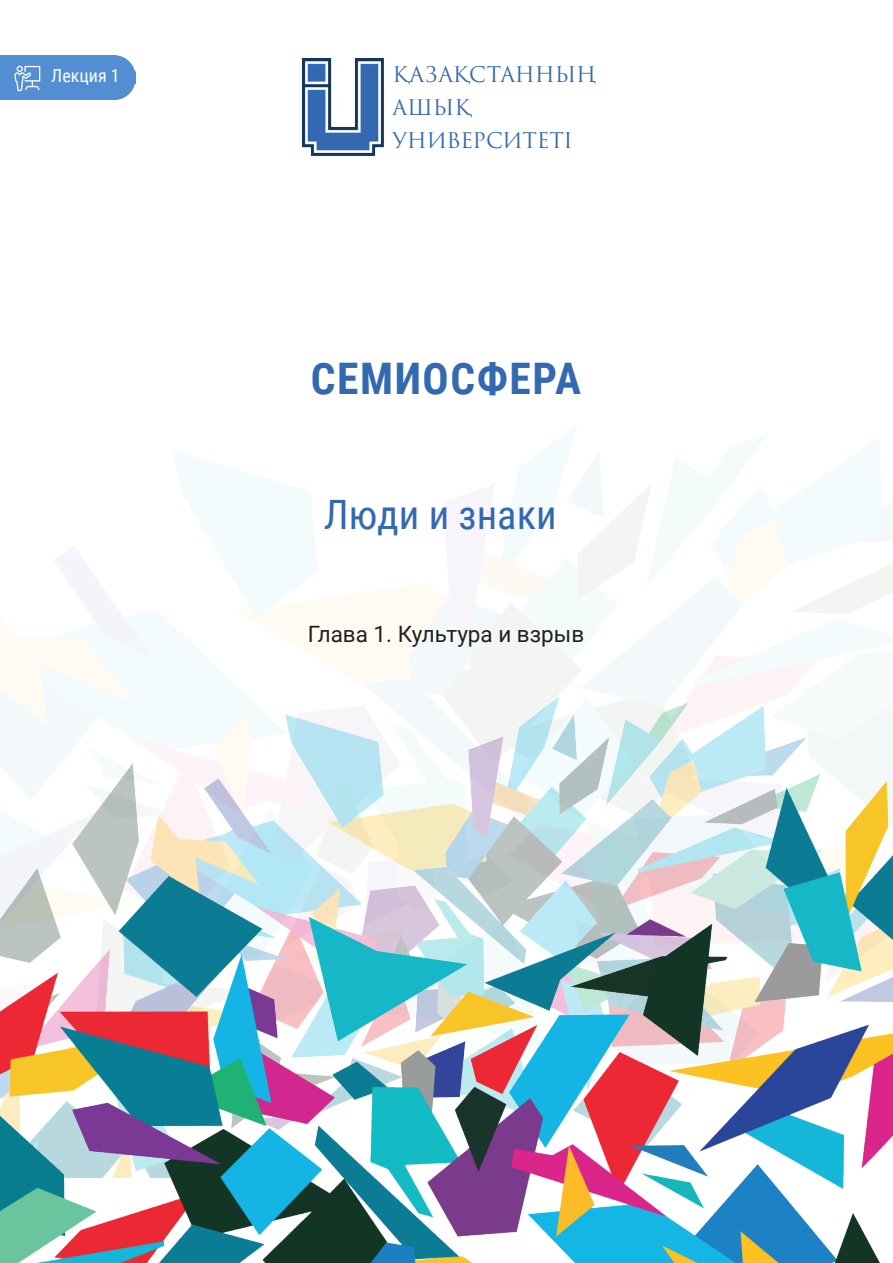
<style>
.page{position:relative;width:893px;height:1263px;background:#fff}
.page>*{position:absolute;margin:0;border:0;box-sizing:border-box;transform-origin:0 0}
.t1{font:700 43.5px "Roboto Condensed";letter-spacing:.035em;color:#3269b1}
.t2{font:40.5px "Roboto Condensed";color:#3269b1}
.t3{font:22.5px "Roboto";color:#231f20}
.t4{font:21px "Trajan Pro 3";letter-spacing:-.01em;color:#3269b1}
.t5{font:18px "Roboto Condensed";color:#fff}
</style>
<div class="page">
<img style="left:0;top:425px;width:893px;height:638px">
<img style="left:302px;top:58px;width:82px;height:98px">
<img style="left:0;top:696px;width:892px;height:33px">
<img style="left:0;top:729px;width:892px;height:534px">
<div style="left:0;top:55px;width:136px;height:45px;background:#538dd2"></div>
<svg style="left:14px;top:66px;width:26px;height:25px"></svg>
<p class="t5" style="left:51px;top:63px;width:70px">Лекция 1</p>
<p class="t4" style="left:393px;top:60px;width:205px">ҚАЗАҚСТАННЫҢ</p>
<p class="t4" style="left:393px;top:93px;width:80px">АШЫҚ</p>
<p class="t4" style="left:393px;top:126px;width:182px">УНИВЕРСИТЕТІ</p>
<p class="t1" style="left:311px;top:348px;width:272px">СЕМИОСФЕРА</p>
<p class="t2" style="left:324px;top:486px;width:234px">Люди и знаки</p>
<p class="t3" style="left:308px;top:618px;width:278px">Глава 1. Культура и взрыв</p>
</div>
